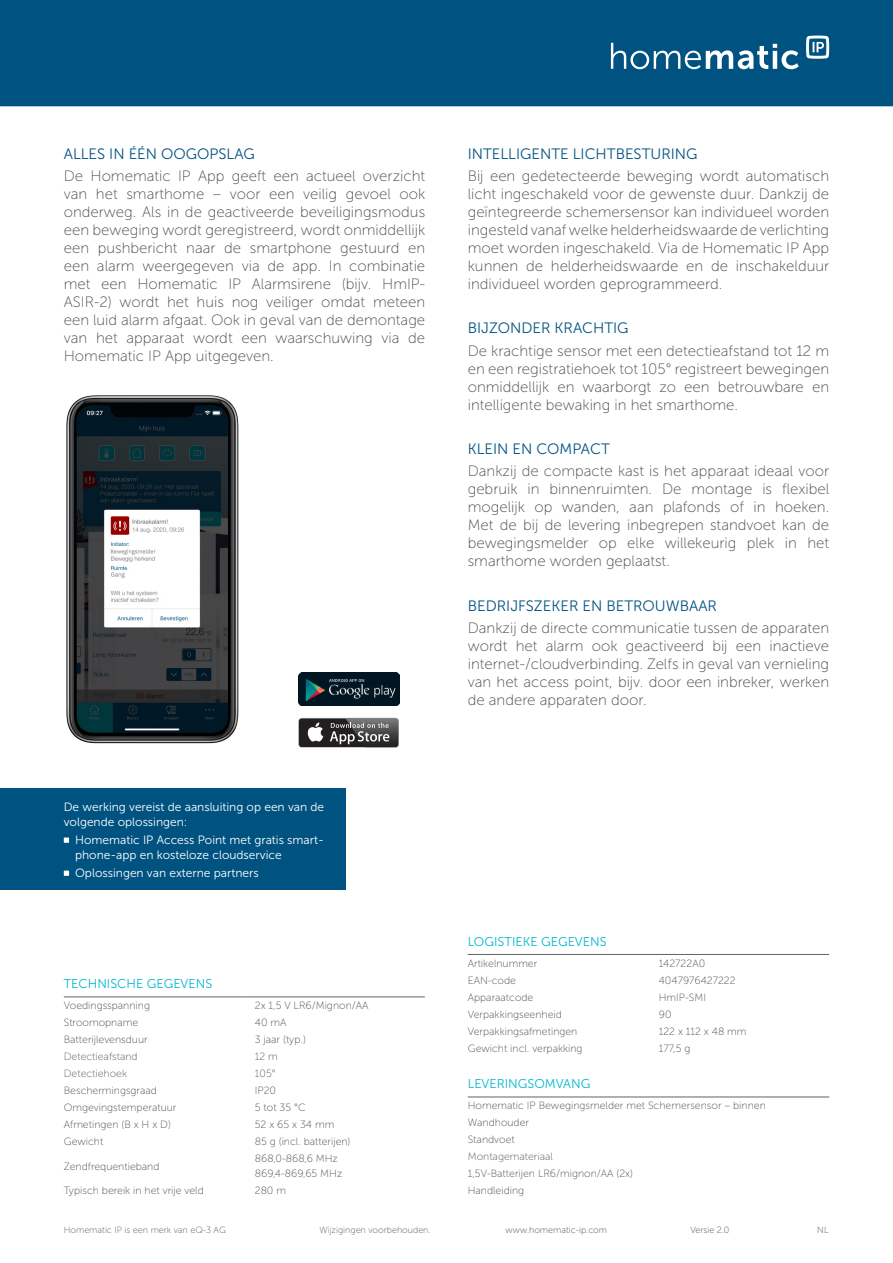
<style>
.page{position:relative;width:893px;height:1263px;background:#fff}
.page>*{position:absolute;margin:0;border:0;box-sizing:border-box;transform-origin:0 0}
.Fließtext_USPs{font:15px/18px "Museo Sans 100";color:#4b4c4d;text-align:justify}
.Headline_USPs{font:15px "Museo Sans 300";color:#005381}
.Fließtext_USPs-2{font:15px "Museo Sans 300";color:#005381}
.Headline_Tabelle{font:12.75px "Museo Sans 300";color:#00b7ce}
.Fließtext_Kasten{font:12px/14.4px "Museo Sans 300";color:#fff}
.Tabelle_regular_100{font:10.5px "Museo Sans 100";color:#4b4c4d}
.Tabelle_regular_100-2{font:10.5px "Museo Sans 100";color:#57585a}
.t1{font:9px "Museo Sans 100";color:#57585a}
.t2{font:9px "Museo Sans 100";color:#4b4c4d}
</style>
<div class="page">
<div style="left:0;top:0;width:893px;height:106px;background:#005381"></div>
<svg style="left:611px;top:43px;width:188px;height:26px"></svg>
<svg style="left:806px;top:36px;width:23px;height:23px"></svg>
<div style="left:0;top:788px;width:345px;height:102px;background:#005381"></div>
<svg style="left:64px;top:837px;width:5px;height:6px"></svg>
<svg style="left:64px;top:870px;width:5px;height:6px"></svg>
<hr style="left:468px;top:1096px;width:361px;height:1px;background:#636366">
<hr style="left:468px;top:954px;width:182px;height:1px;background:#636366">
<hr style="left:650px;top:954px;width:179px;height:1px;background:#636366">
<hr style="left:64px;top:996px;width:182px;height:1px;background:#636366">
<hr style="left:246px;top:996px;width:179px;height:1px;background:#636366">
<div style="left:299px;top:718px;width:99px;height:29px;background:#231f20;border-radius:3px"></div>
<svg style="left:307px;top:722px;width:16px;height:19px"></svg>
<img style="left:345px;top:718px;width:54px;height:29px">
<img style="left:346px;top:718px;width:52px;height:29px">
<svg style="left:330px;top:723px;width:67px;height:25px"></svg>
<img style="left:298px;top:673px;width:101px;height:33px">
<img style="left:66px;top:395px;width:173px;height:349px">
<p class="Fließtext_USPs-2" style="left:64px;top:145px;width:193px">ALLES IN ÉÉN OOGOPSLAG</p>
<p class="Fließtext_USPs" style="left:64px;top:167px;width:363px">De Homematic IP App geeft een actueel overzicht van het smarthome – voor een veilig gevoel ook onderweg. Als in de geactiveerde beveiligingsmodus een beweging wordt geregistreerd, wordt onmiddellijk een pushbericht naar de smartphone gestuurd en een alarm weergegeven via de app. In combinatie met een Homematic IP Alarmsirene (bijv. HmIP-ASIR-2) wordt het huis nog veiliger omdat meteen een luid alarm afgaat. Ook in geval van de demontage van het apparaat wordt een waarschuwing via de Homematic IP App uitgegeven.</p>
<p class="Fließtext_Kasten" style="left:64px;top:800px;width:262px">De werking vereist de aansluiting op een van de volgende oplossingen:</p>
<p class="Fließtext_Kasten" style="left:75px;top:833px;width:250px">Homematic IP Access Point met gratis smart&shy;phone-app en kosteloze cloudservice</p>
<p class="Fließtext_Kasten" style="left:75px;top:866px;width:185px">Oplossingen van externe partners</p>
<p class="Headline_Tabelle" style="left:64px;top:977px;width:150px">TECHNISCHE GEGEVENS</p>
<p class="Tabelle_regular_100" style="left:64px;top:1000px;width:88px">Voedingsspanning</p>
<p class="Tabelle_regular_100" style="left:255px;top:1000px;width:115px">2x 1,5 V LR6/Mignon/AA</p>
<p class="Tabelle_regular_100" style="left:64px;top:1017px;width:76px">Stroomopname</p>
<p class="Tabelle_regular_100" style="left:255px;top:1017px;width:33px">40 mA</p>
<p class="Tabelle_regular_100" style="left:64px;top:1034px;width:85px">Batterijlevensduur</p>
<p class="Tabelle_regular_100" style="left:255px;top:1034px;width:53px">3 jaar (typ.)</p>
<p class="Tabelle_regular_100-2" style="left:64px;top:1051px;width:75px">Detectieafstand</p>
<p class="Tabelle_regular_100-2" style="left:255px;top:1051px;width:25px">12 m</p>
<p class="Tabelle_regular_100-2" style="left:64px;top:1068px;width:65px">Detectiehoek</p>
<p class="Tabelle_regular_100-2" style="left:255px;top:1068px;width:22px">105°</p>
<p class="Tabelle_regular_100" style="left:64px;top:1085px;width:95px">Beschermingsgraad</p>
<p class="Tabelle_regular_100" style="left:255px;top:1085px;width:23px">IP20</p>
<p class="Tabelle_regular_100" style="left:64px;top:1102px;width:114px">Omgevingstemperatuur</p>
<p class="Tabelle_regular_100" style="left:255px;top:1102px;width:52px">5 tot 35 °C</p>
<p class="Tabelle_regular_100" style="left:64px;top:1119px;width:109px">Afmetingen (B x H x D)</p>
<p class="Tabelle_regular_100" style="left:255px;top:1119px;width:81px">52 x 65 x 34 mm</p>
<p class="Tabelle_regular_100" style="left:64px;top:1136px;width:41px">Gewicht</p>
<p class="Tabelle_regular_100" style="left:255px;top:1136px;width:97px">85 g (incl. batterijen)</p>
<p class="Tabelle_regular_100" style="left:64px;top:1160px;width:97px">Zendfrequentieband</p>
<p class="Tabelle_regular_100" style="left:255px;top:1153px;width:85px">868,0-868,6 MHz</p>
<p class="Tabelle_regular_100" style="left:255px;top:1168px;width:89px">869,4-869,65 MHz</p>
<p class="Tabelle_regular_100" style="left:64px;top:1184px;width:142px">Typisch bereik in het vrije veld</p>
<p class="Tabelle_regular_100" style="left:255px;top:1184px;width:33px">280 m</p>
<p class="Headline_USPs" style="left:468px;top:145px;width:231px">INTELLIGENTE LICHTBESTURING</p>
<p class="Fließtext_USPs" style="left:468px;top:167px;width:363px">Bij een gedetecteerde beweging wordt automatisch licht ingeschakeld voor de gewenste duur. Dankzij de geïntegreerde schemersensor kan individueel worden ingesteld vanaf welke helderheidswaarde de verlichting moet worden ingeschakeld. Via de Homematic IP App kunnen de helderheidswaarde en de inschakelduur individueel worden geprogrammeerd.</p>
<p class="Headline_USPs" style="left:468px;top:320px;width:162px">BIJZONDER KRACHTIG</p>
<p class="Fließtext_USPs" style="left:468px;top:342px;width:363px">De krachtige sensor met een detectieafstand tot 12 m en een registratiehoek tot 105° registreert bewegingen onmiddellijk en waarborgt zo een betrouwbare en intelligente bewaking in het smarthome.</p>
<p class="Headline_USPs" style="left:468px;top:441px;width:144px">KLEIN EN COMPACT</p>
<p class="Fließtext_USPs" style="left:468px;top:462px;width:363px">Dankzij de compacte kast is het apparaat ideaal voor gebruik in binnenruimten. De montage is flexibel mogelijk op wanden, aan plafonds of in hoeken.<br>Met de bij de levering inbegrepen standvoet kan de bewegingsmelder op elke willekeurig plek in het smarthome worden geplaatst.</p>
<p class="Headline_USPs" style="left:468px;top:598px;width:251px">BEDRIJFSZEKER EN BETROUWBAAR</p>
<p class="Fließtext_USPs" style="left:468px;top:619px;width:363px">Dankzij de directe communicatie tussen de apparaten wordt het alarm ook geactiveerd bij een inactieve internet-/cloudverbinding. Zelfs in geval van vernieling van het access point, bijv. door een inbreker, werken de andere apparaten door.</p>
<p class="Headline_Tabelle" style="left:468px;top:935px;width:140px">LOGISTIEKE GEGEVENS</p>
<p class="Tabelle_regular_100" style="left:468px;top:958px;width:71px">Artikelnummer</p>
<p class="Tabelle_regular_100" style="left:659px;top:958px;width:48px">142722A0</p>
<p class="Tabelle_regular_100" style="left:468px;top:975px;width:50px">EAN-code</p>
<p class="Tabelle_regular_100" style="left:659px;top:975px;width:78px">4047976427222</p>
<p class="Tabelle_regular_100" style="left:468px;top:991px;width:67px">Apparaatcode</p>
<p class="Tabelle_regular_100" style="left:659px;top:991px;width:49px">HmIP-SMI</p>
<p class="Tabelle_regular_100" style="left:468px;top:1008px;width:96px">Verpakkingseenheid</p>
<p class="Tabelle_regular_100" style="left:659px;top:1008px;width:14px">90</p>
<p class="Tabelle_regular_100" style="left:468px;top:1025px;width:111px">Verpakkingsafmetingen</p>
<p class="Tabelle_regular_100" style="left:659px;top:1025px;width:89px">122 x 112 x 48 mm</p>
<p class="Tabelle_regular_100" style="left:468px;top:1042px;width:116px">Gewicht incl. verpakking</p>
<p class="Tabelle_regular_100" style="left:659px;top:1042px;width:33px">177,5 g</p>
<p class="Headline_Tabelle" style="left:468px;top:1077px;width:124px">LEVERINGSOMVANG</p>
<p class="Tabelle_regular_100" style="left:468px;top:1100px;width:300px">Homematic IP Bewegingsmelder met Schemersensor – binnen</p>
<p class="Tabelle_regular_100" style="left:468px;top:1117px;width:63px">Wandhouder</p>
<p class="Tabelle_regular_100" style="left:468px;top:1134px;width:49px">Standvoet</p>
<p class="Tabelle_regular_100-2" style="left:468px;top:1151px;width:87px">Montagemateriaal</p>
<p class="Tabelle_regular_100" style="left:468px;top:1168px;width:167px">1,5V-Batterijen LR6/mignon/AA (2x)</p>
<p class="Tabelle_regular_100" style="left:468px;top:1185px;width:58px">Handleiding</p>
<p class="t1" style="left:64px;top:1225px;width:164px">Homematic IP is een merk van eQ-3 AG</p>
<p class="t1" style="left:319px;top:1225px;width:113px">Wijzigingen voorbehouden.</p>
<p class="t2" style="left:506px;top:1225px;width:103px">www.homematic-ip.com</p>
<p class="t2" style="left:690px;top:1225px;width:41px">Versie 2.0</p>
<p class="t2" style="left:817px;top:1225px;width:13px">NL</p>
</div>
